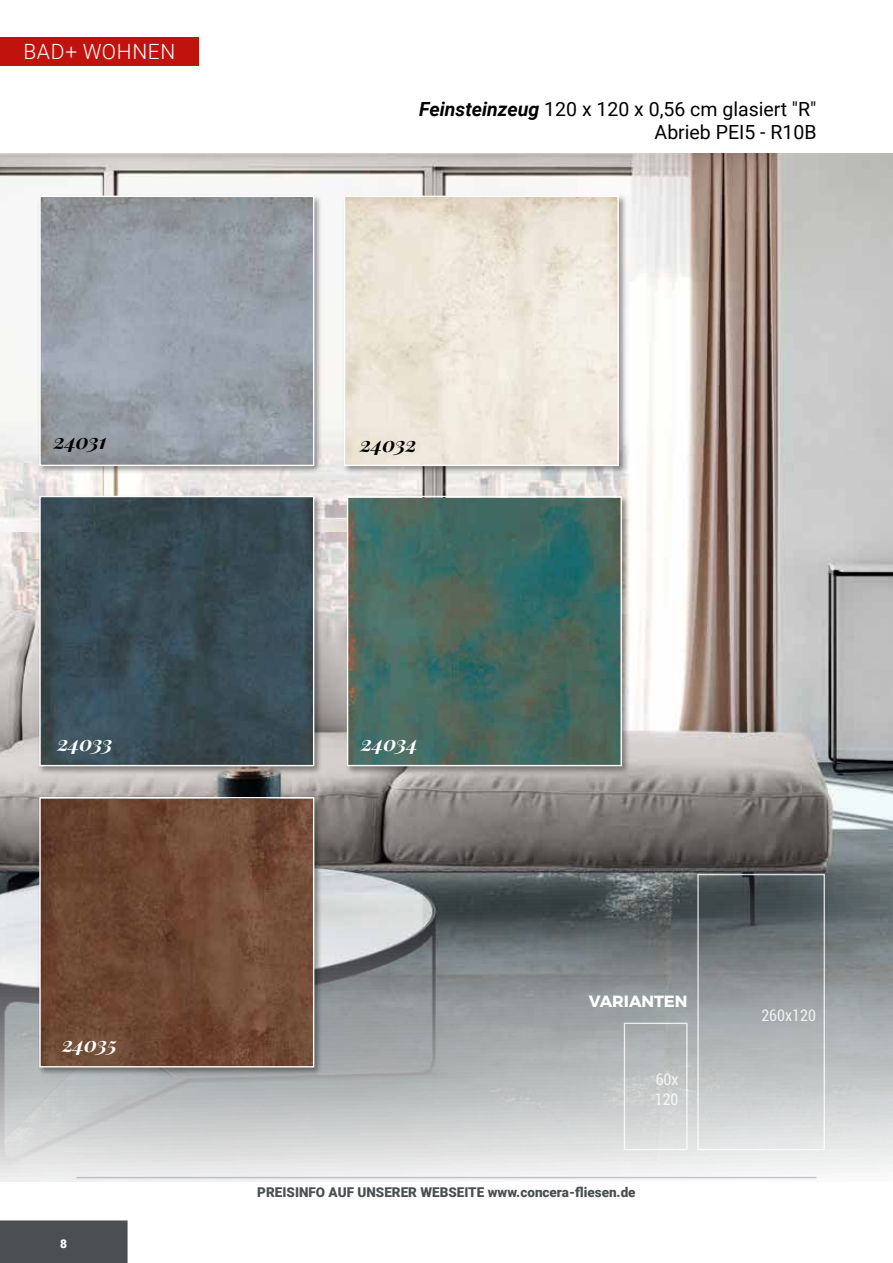
<style>
.page{position:relative;width:893px;height:1263px;background:#fff}
.page>*{position:absolute;margin:0;border:0;box-sizing:border-box;transform-origin:0 0}
.t1{font:italic 700 21px "Playfair Display";letter-spacing:-.02em;color:#fff}
.t2{font:italic 700 21px "Playfair Display";letter-spacing:-.01em;color:#000}
.t3{font:300 21px "Roboto";letter-spacing:.035em;color:#fff}
.t4{font:19.5px/23.4px "Roboto";color:#000;text-align:right}
.t5{font:16.2px/19.5px "Roboto Condensed";color:#fff}
.t6{font:700 16.2px "Montserrat";letter-spacing:-.005em;color:#fff}
.t7{font:900 13.5px "Roboto";color:#4c4f51}
.t8{font:900 12px "Roboto";color:#fff}
.s1{font-weight:700;font-style:italic}
</style>
<div class="page">
<img style="left:0;top:154px;width:893px;height:1027px">
<div style="left:37px;top:194px;width:286px;height:281px;background:#000;opacity:.4"></div>
<img style="left:41px;top:198px;width:271px;height:266px">
<div style="left:39px;top:196px;width:275px;height:270px;border:1px solid #fff"></div>
<div style="left:342px;top:194px;width:285px;height:281px;background:#000;opacity:.4"></div>
<img style="left:346px;top:198px;width:271px;height:266px">
<div style="left:344px;top:196px;width:275px;height:270px;border:1px solid #fff"></div>
<div style="left:37px;top:494px;width:286px;height:281px;background:#000;opacity:.4"></div>
<img style="left:41px;top:498px;width:271px;height:266px">
<div style="left:39px;top:496px;width:275px;height:270px;border:1px solid #fff"></div>
<div style="left:345px;top:494px;width:285px;height:281px;background:#000;opacity:.4"></div>
<img style="left:349px;top:498px;width:271px;height:266px">
<div style="left:347px;top:496px;width:275px;height:270px;border:1px solid #fff"></div>
<div style="left:37px;top:795px;width:286px;height:281px;background:#000;opacity:.4"></div>
<img style="left:41px;top:799px;width:271px;height:266px">
<div style="left:39px;top:797px;width:275px;height:270px;border:1px solid #fff"></div>
<div style="left:624px;top:1023px;width:64px;height:127px;border:1px solid #fff"></div>
<div style="left:697px;top:874px;width:128px;height:276px;border:1px solid #fff"></div>
<div style="left:0;top:37px;width:199px;height:29px;background:#c1130d"></div>
<div style="left:0;top:1220px;width:128px;height:43px;background:#4c4f51"></div>
<p class="t3" style="left:23px;top:37px;width:154px">BAD+ WOHNEN</p>
<p class="t4" style="left:419px;top:97px;width:399px"><span class="s1">Feinsteinzeug</span> 120 x 120 x 0,56 cm glasiert "R"<br>Abrieb PEI5 - R10B</p>
<p class="t2" style="left:54px;top:426px;width:55px">24031</p>
<p class="t2" style="left:360px;top:430px;width:58px">24032</p>
<p class="t1" style="left:57px;top:728px;width:57px">24033</p>
<p class="t1" style="left:361px;top:729px;width:58px">24034</p>
<p class="t1" style="left:62px;top:1030px;width:56px">24035</p>
<p class="t8" style="left:60px;top:1235px;width:8px">8</p>
<p class="t6" style="left:589px;top:988px;width:100px">VARIANTEN</p>
<p class="t5" style="left:655px;top:1069px;width:25px">60x<br>120</p>
<p class="t7" style="left:257px;top:1183px;width:380px">PREISINFO AUF UNSERER WEBSEITE www.concera-fliesen.de</p>
<p class="t5" style="left:761px;top:1004px;width:56px">260x120</p>
</div>
